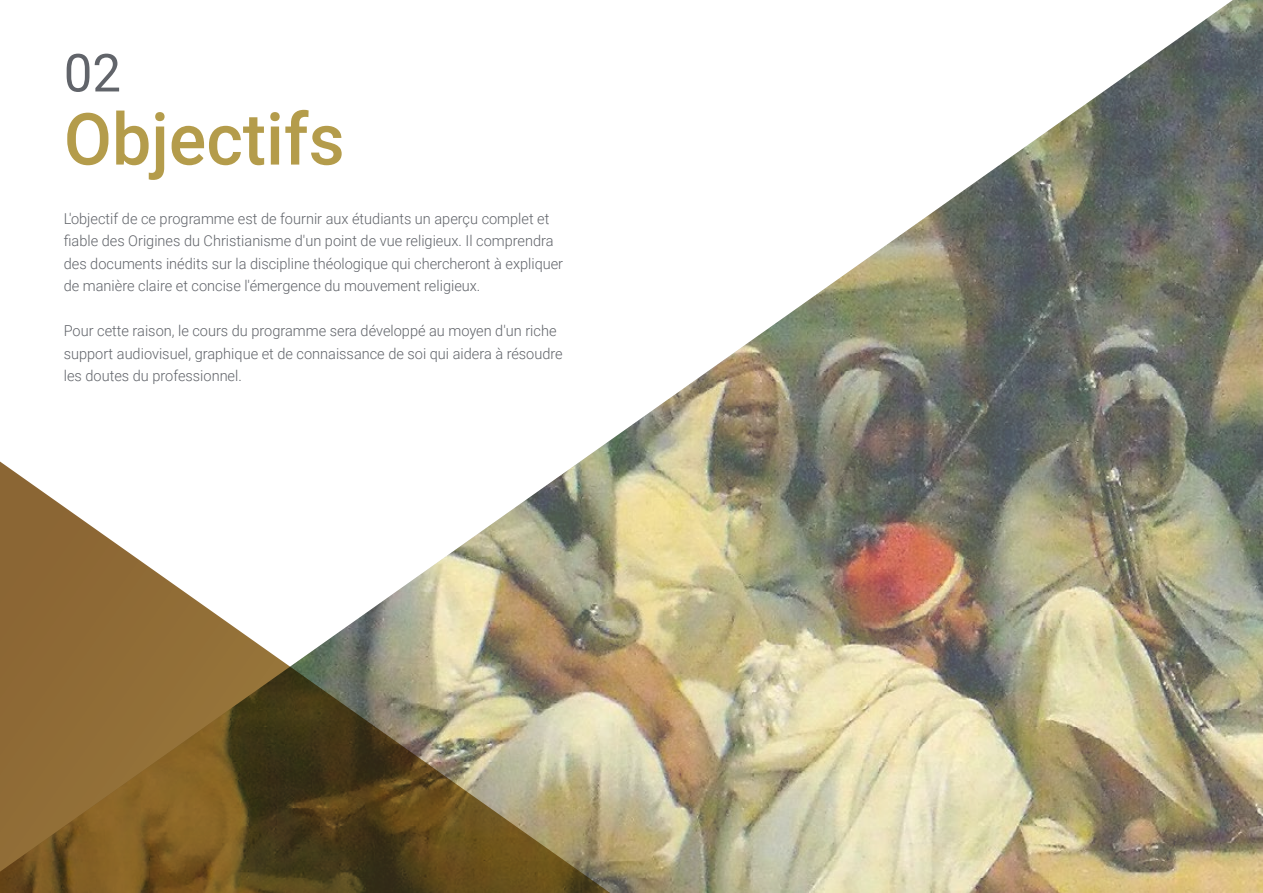
<style>
.page{position:relative;width:1263px;height:893px;background:#fff}
.page>*{position:absolute;margin:0;border:0;box-sizing:border-box;transform-origin:0 0}
.t1{font:500 72px "Roboto";color:#b49c4b}
.t2{font:52.5px "Roboto";color:#61646a}
.t3{font:300 15px/22.5px "Roboto";color:#61646a}
</style>
<div class="page">
<img style="left:602px;top:0;width:661px;height:893px">
<svg style="left:0;top:446px;width:640px;height:447px"></svg>
<h2 class="t2" style="left:64px;top:36px;width:59px">02</h2>
<h1 class="t1" style="left:64px;top:89px;width:282px">Objectifs</h1>
<p class="t3" style="left:64px;top:207px;width:501px">L'objectif de ce programme est de fournir aux étudiants un aperçu complet et fiable des Origines du Christianisme d'un point de vue religieux. Il comprendra des documents inédits sur la discipline théologique qui chercheront à expliquer de manière claire et concise l'émergence du mouvement religieux.</p>
<p class="t3" style="left:64px;top:319px;width:500px">Pour cette raison, le cours du programme sera développé au moyen d'un riche support audiovisuel, graphique et de connaissance de soi qui aidera à résoudre les doutes du professionnel.</p>
</div>
